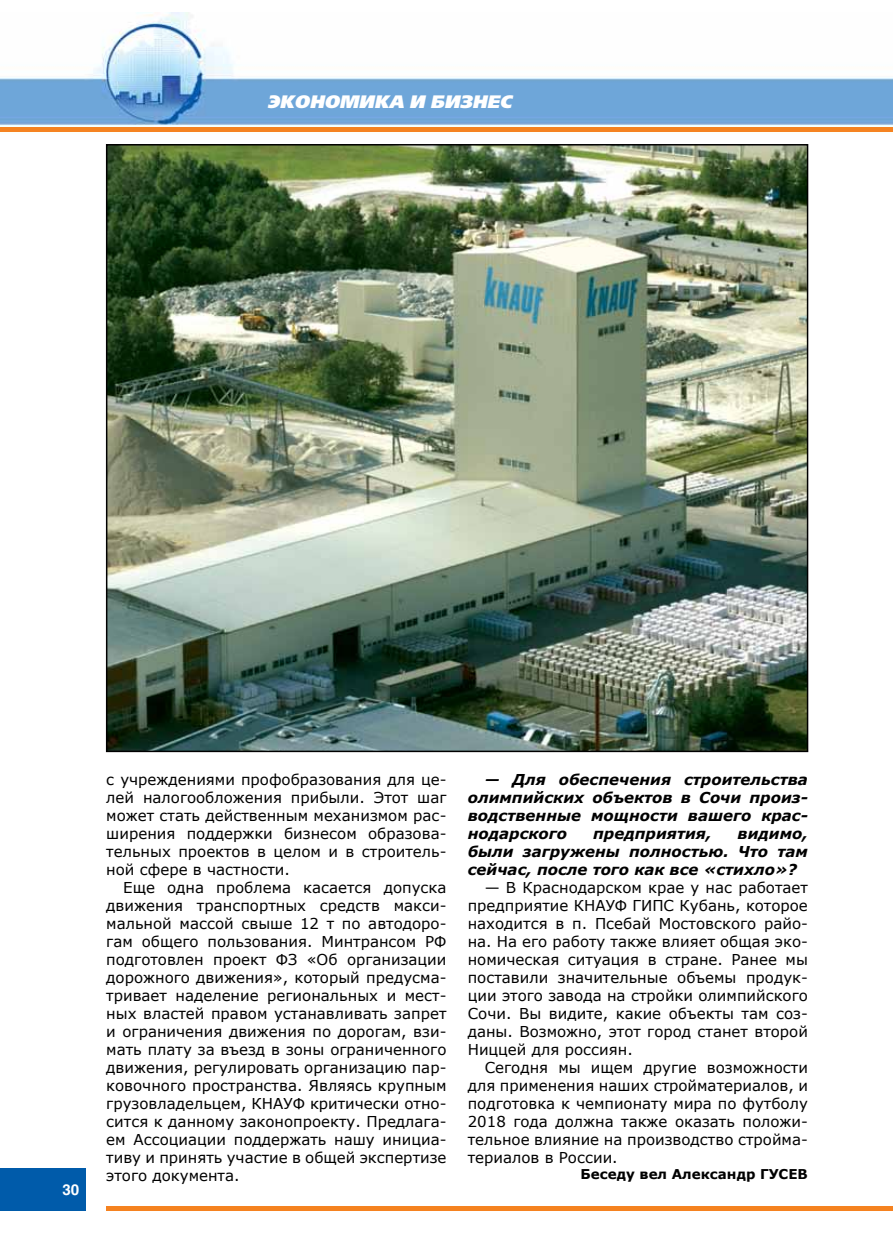
<style>
.page{position:relative;width:893px;height:1246px;background:#fff}
.page>*{position:absolute;margin:0;border:0;box-sizing:border-box;transform-origin:0 0}
.t1{font:italic 18px "Free Set Black C";color:#fff}
.t2{font:15px/18px "Verdana";color:#000;text-align:justify}
.t3{font:italic 700 15px/18px "Verdana";color:#000;text-align:justify}
.t4{font:700 15px "Helios";color:#fff}
.t5{font:700 13.5px "Verdana";color:#000}
</style>
<div class="page">
<img style="left:0;top:12px;width:893px;height:114px">
<div style="left:0;top:127px;width:893px;height:5px;background:#f58220"></div>
<div style="left:0;top:1168px;width:85px;height:42px;background:#005baa"></div>
<hr style="left:106px;top:1206px;width:787px;height:4px;background:#f58220">
<img style="left:109px;top:147px;width:696px;height:602px">
<p class="t1" style="left:267px;top:91px;width:246px">ЭКОНОМИКА И БИЗНЕС</p>
<p class="t4" style="left:63px;top:1180px;width:18px">30</p>
<p class="t2" style="left:106px;top:770px;width:342px">с учреждениями профобразования для це&shy;лей налогообложения прибыли. Этот шаг может стать действенным механизмом рас&shy;ширения поддержки бизнесом образова&shy;тельных проектов в целом и в строитель&shy;ной сфере в частности.</p>
<p class="t2" style="left:106px;top:878px;width:342px;text-indent:17px">Еще одна проблема касается допуска движения транспортных средств макси&shy;мальной массой свыше 12 т по автодоро&shy;гам общего пользования. Минтрансом РФ подготовлен проект ФЗ «Об организации дорожного движения», который предусма&shy;тривает наделение региональных и мест&shy;ных властей правом устанавливать запрет и ограничения движения по дорогам, взи&shy;мать плату за въезд в зоны ограниченного движения, регулировать организацию пар&shy;ковочного пространства. Являясь крупным грузовладельцем, КНАУФ критически отно&shy;сится к данному законопроекту. Предлага&shy;ем Ассоциации поддержать нашу инициа&shy;тиву и принять участие в общей экспертизе этого документа.</p>
<p class="t3" style="left:468px;top:770px;width:342px;text-indent:17px">— Для обеспечения строительства олимпийских объектов в Сочи произ&shy;водственные мощности вашего крас&shy;нодарского</p>
<p class="t3" style="left:468px;top:824px;width:342px;text-indent:270px">видимо, были загружены полностью. Что там сейчас, после того как все «стихло»?</p>
<p class="t2" style="left:468px;top:878px;width:342px;text-indent:17px">— В Краснодарском крае у нас работает предприятие КНАУФ ГИПС Кубань, которое находится в п. Псебай Мостовского райо&shy;на. На его работу также влияет общая эко&shy;номическая ситуация в стране. Ранее мы поставили значительные объемы продук&shy;ции этого завода на стройки олимпийского Сочи. Вы видите, какие объекты там соз&shy;даны. Возможно, этот город станет второй Ниццей для россиян.</p>
<p class="t2" style="left:468px;top:1058px;width:342px;text-indent:17px">Сегодня мы ищем другие возможности для применения наших стройматериалов, и подготовка к чемпионату мира по футболу 2018 года должна также оказать положи&shy;тельное влияние на производство стройма&shy;териалов в России.</p>
<p class="t5" style="left:581px;top:1165px;width:229px">Беседу вел Александр ГУСЕВ</p>
<p class="t3" style="left:593px;top:824px;width:120px">предприятия,</p>
</div>
